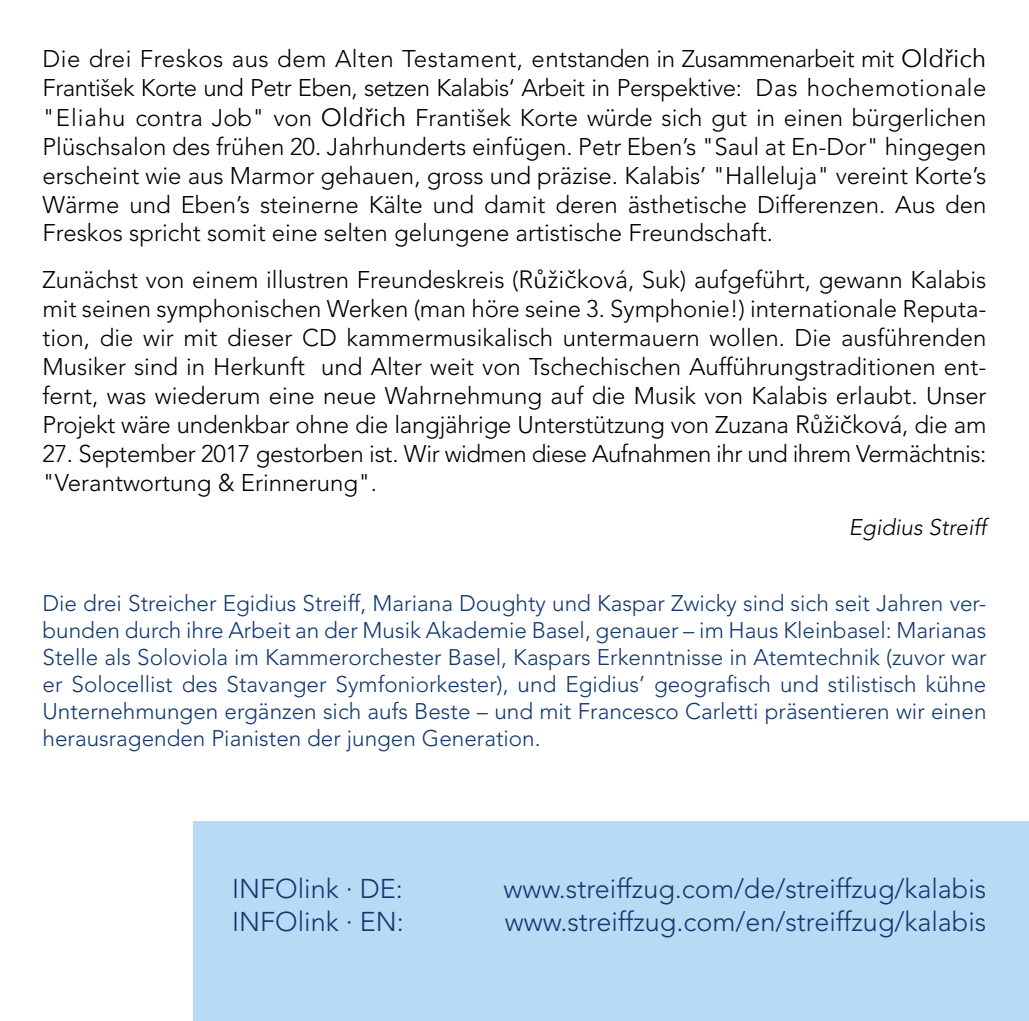
<style>
.page{position:relative;width:1029px;height:1021px;background:#fff}
.page>*{position:absolute;margin:0;border:0;box-sizing:border-box;transform-origin:0 0}
.t1{font:300 27px "Avenir";color:#123970}
.t2{font:300 24px/29.1px "Avenir";letter-spacing:-.01em;color:#000;text-align:justify}
.t3{font:300 22.5px/27px "Avenir";color:#123970;text-align:justify}
.t4{font:italic 300 22.5px "Avenir";color:#000}
.s1{font-family:"Avenir Next";font-weight:400;font-size:24.9px}
.s2{font-size:24.9px}
</style>
<div class="page">
<div style="left:193px;top:821px;width:836px;height:199px;background:#b9daf4"></div>
<p class="t2" style="left:43px;top:45px;width:946px">Die drei Freskos aus dem Alten Testament, entstanden in Zusammenarbeit mit <span class="s1">Oldřich </span>František Korte und Petr Eben, setzen Kalabis‘ Arbeit in Perspektive: Das hochemotionale "Eliahu contra Job" von <span class="s1">Oldřich</span> František Korte würde sich gut in einen bürgerlichen Plüschsalon des frühen 20. Jahrhunderts einfügen. Petr Eben’s "Saul at En-Dor" hingegen erscheint wie aus Marmor gehauen, gross und präzise. Kalabis’ "Halleluja" vereint Korte’s Wärme und Eben’s steinerne Kälte und damit deren ästhetische Differenzen. Aus den Freskos spricht somit eine selten gelungene artistische Freundschaft.</p>
<p class="t2" style="left:43px;top:265px;width:946px">Zunächst von einem illustren Freundeskreis (<span class="s2">R</span><span class="s1">ů</span><span class="s2">ži</span><span class="s1">č</span><span class="s2">ková</span>, Suk) aufgeführt, gewann Kalabis mit seinen symphonischen Werken (man höre seine 3. Symphonie!) internationale Reputa&shy;tion, die wir mit dieser CD kammermusikalisch untermauern wollen. Die ausführenden Musiker sind in Herkunft und Alter weit von Tschechischen Aufführungstraditionen ent&shy;fernt, was wiederum eine neue Wahrnehmung auf die Musik von Kalabis erlaubt. Unser Projekt wäre undenkbar ohne die langjährige Unterstützung von Zuzana <span class="s2">R</span><span class="s1">ů</span><span class="s2">ži</span><span class="s1">č</span><span class="s2">ková</span>, die am</p>
<p class="t2" style="left:43px;top:439px;width:945px">27. September 2017 gestorben ist. Wir widmen diese Aufnahmen ihr und ihrem Vermächtnis: "Verantwortung &amp; Erinnerung".</p>
<p class="t4" style="left:849px;top:514px;width:139px">Egidius Streiff</p>
<p class="t3" style="left:43px;top:589px;width:946px">Die drei Streicher Egidius Streiff, Mariana Doughty und Kaspar Zwicky sind sich seit Jahren ver&shy;bunden durch ihre Arbeit an der Musik Akademie Basel, genauer – im Haus Kleinbasel: Marianas Stelle als Soloviola im Kammerorchester Basel, Kaspars Erkenntnisse in Atemtechnik (zuvor war er Solocellist des Stavanger Symfoniorkester), und Egidius’ geografisch und stilistisch kühne Unternehmungen ergänzen sich aufs Beste – und mit Francesco Carletti präsentieren wir einen herausragenden Pianisten der jungen Generation.</p>
<p class="t1" style="left:232px;top:873px;width:172px">INFOlink · DE:</p>
<p class="t1" style="left:503px;top:873px;width:485px">www.streiffzug.com/de/streiffzug/kalabis</p>
<p class="t1" style="left:232px;top:906px;width:173px">INFOlink · EN:</p>
<p class="t1" style="left:505px;top:906px;width:483px">www.streiffzug.com/en/streiffzug/kalabis</p>
</div>
